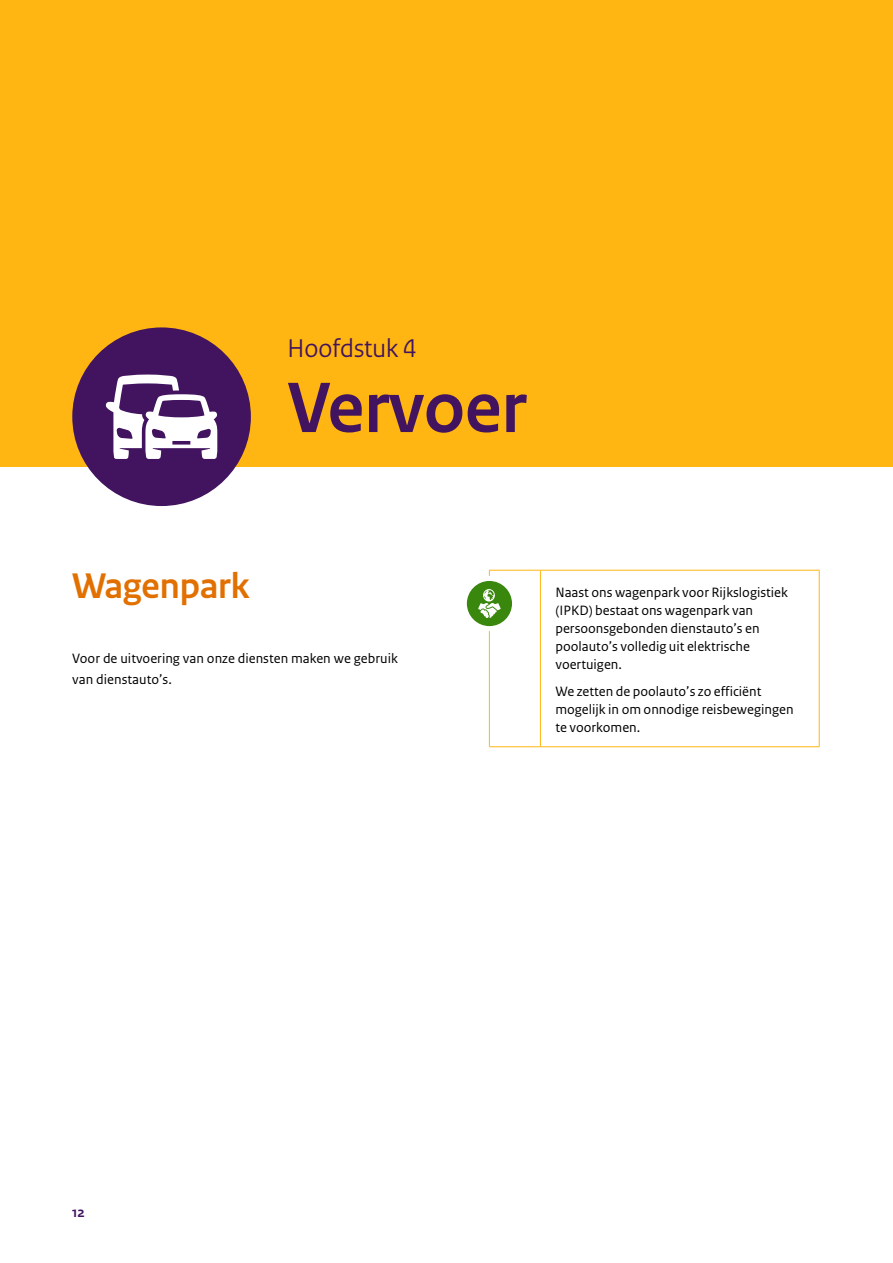
<style>
.page{position:relative;width:893px;height:1263px;background:#fff}
.page>*{position:absolute;margin:0;border:0;box-sizing:border-box;transform-origin:0 0}
.H2_Hoofdstuk_Kopregel{font:700 75px "Rijksoverheid Sans Heading";color:#42145f}
.H3_Hoofdstuk_Tussenkop_123{font:700 37.5px "Rijksoverheid Sans Heading";color:#e17000}
.Hoodstuk_benaming{font:27px "Rijksoverheid Sans Heading";color:#42145f}
.t1{font:700 15px "Rijksoverheid Sans Heading";color:#42145f}
.P_Broodtekst_Sans{font:14.25px/18px "Rijksoverheid Sans Text";color:#000}
</style>
<div class="page">
<div style="left:0;top:0;width:893px;height:467px;background:#ffb612"></div>
<div style="left:72px;top:327px;width:179px;height:179px;background:#42145f;border-radius:50%"></div>
<svg style="left:105px;top:374px;width:112px;height:85px"></svg>
<hr style="left:489px;top:570px;width:51px;height:1px;background:#ffb612">
<hr style="left:540px;top:570px;width:280px;height:1px;background:#ffb612">
<hr style="left:489px;top:746px;width:51px;height:1px;background:#ffb612">
<hr style="left:540px;top:746px;width:280px;height:1px;background:#ffb612">
<hr style="left:489px;top:571px;width:1px;height:175px;background:#ffb612">
<hr style="left:540px;top:571px;width:1px;height:175px;background:#ffb612">
<hr style="left:819px;top:571px;width:1px;height:175px;background:#ffb612">
<svg style="left:464px;top:578px;width:51px;height:51px"></svg>
<svg style="left:478px;top:589px;width:23px;height:29px"></svg>
<div style="left:462px;top:576px;width:55px;height:55px;border:5px solid #fff;border-radius:50%"></div>
<p class="Hoodstuk_benaming" style="left:287px;top:333px;width:131px">Hoofdstuk 4</p>
<h2 class="H2_Hoofdstuk_Kopregel" style="left:287px;top:365px;width:240px">Vervoer</h2>
<h3 class="H3_Hoofdstuk_Tussenkop_123" style="left:72px;top:565px;width:179px">Wagenpark</h3>
<p class="P_Broodtekst_Sans" style="left:72px;top:648px;width:327px;line-height:21px">Voor de uitvoering van onze diensten maken we gebruik van dienstauto’s.</p>
<p class="P_Broodtekst_Sans" style="left:555px;top:583px;width:234px">Naast ons wagenpark voor Rijkslogistiek (IPKD) bestaat ons wagenpark van persoonsgebonden dienstauto’s en poolauto’s volledig uit elektrische voertuigen.</p>
<p class="P_Broodtekst_Sans" style="left:555px;top:682px;width:240px">We zetten de poolauto’s zo efficiënt mogelijk in om onnodige reisbewegingen te voorkomen.</p>
<p class="t1" style="left:72px;top:1204px;width:14px">12</p>
</div>
